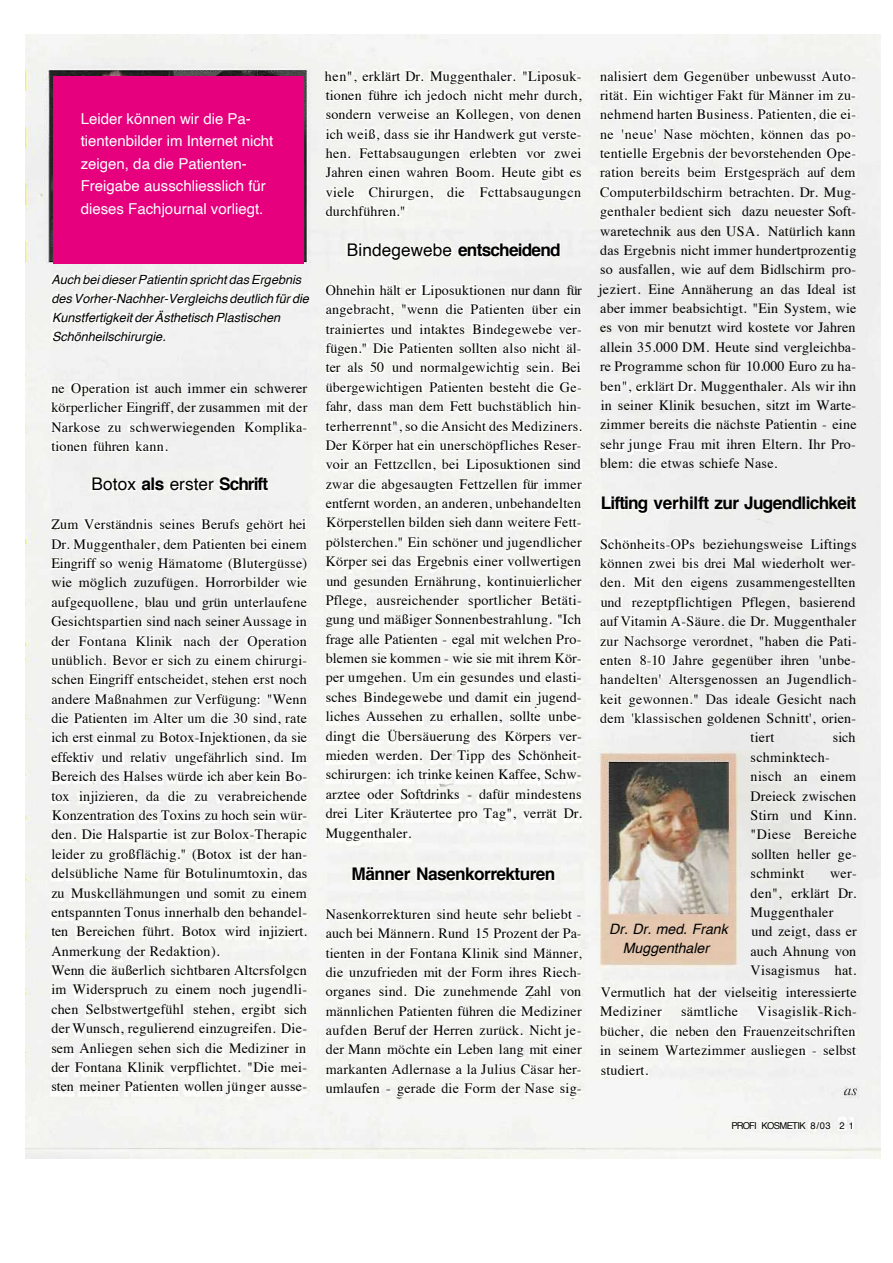
<style>
.page{position:relative;width:893px;height:1263px;background:#fff}
.page>*{position:absolute;margin:0;border:0;box-sizing:border-box;transform-origin:0 0}
.t1{font:700 17.4px "Helvetica";letter-spacing:-.04em;color:#000}
.t2{font:17.4px "Helvetica";color:#000}
.t3{font:15px/22.5px "Helvetica";color:#fff}
.t4{font:14.25px/19.4px "Times";letter-spacing:.015em;color:#000;text-align:justify}
.t5{font:italic 14.25px/18.6px "Helvetica";color:#000;text-align:center}
.t6{font:italic 12.6px/19px "Helvetica";color:#000}
.t7{font:9.45px "Helvetica";letter-spacing:-.065em;color:#000}
.s1{font-weight:700}
.s2{font-weight:400}
</style>
<div class="page">
<img style="left:26px;top:34px;width:854px;height:1124px">
<div style="left:53px;top:77px;width:251px;height:187px;background:#e6007d"></div>
<p class="t3" style="left:81px;top:108px;width:194px">Leider können wir die Pa&shy;tientenbilder im Internet nicht zeigen, da die Patienten-<br>Freigabe ausschliesslich für dieses Fachjournal vorliegt.</p>
<p class="t6" style="left:51px;top:270px;width:259px">Auch bei dieser Patientin spricht das Ergebnis des Vorher-Nachher-Vergleichs deutlich für die Kunstfertigkeit der Ästhetisch Plastischen Schönheilschirurgie.</p>
<p class="t4" style="left:51px;top:377px;width:258px">ne Operation ist auch immer ein schwerer körperlicher Eingriff, der zusammen mit der Narkose zu schwerwiegenden Komplika&shy;tionen führen kann.</p>
<p class="t2" style="left:92px;top:471px;width:178px">Botox <span class="s1">als</span> erster <span class="s1">Schrift</span></p>
<p class="t4" style="left:51px;top:514px;width:257px;text-align:left">Zum Verständnis seines Berufs gehört hei Dr. Muggenthaler, dem Patienten bei einem Eingriff so wenig Hamatome (Blutergüsse) wie möglich zuzufügen. Horrorbilder wie aufgequollene, blau und grün unterlaufene Gesichtspartien sind nach seiner Aussage in der Fontana Klinik nach der Operation unüblich. Bevor er sich zu einem chirurgi&shy;schen Eingriff entscheidet, stehen erst noch andere Maßnahmen zur Verfügung: "Wenn die Patienten im Alter um die 30 sind, rate ich erst einmal zu Botox-Injektionen, da sie effektiv und relativ ungefährlich sind. Im Bereich des Halses würde ich aber kein Bo&shy;tox injizieren, da die zu verabreichende Konzentration des Toxins zu hoch sein wür&shy;den. Die Halspartie ist zur Bolox-Therapic leider zu großflächig." (Botox ist der han&shy;delsübliche Name für Botulinumtoxin, das zu Muskcllähmungen und somit zu einem entspannten Tonus innerhalb den behandel&shy;ten Bereichen führt. Botox wird injiziert.<br>Anmerkung der Redaktion).<br>Wenn die äußerlich sichtbaren Altcrsfolgcn im Widerspruch zu einem noch jugendli&shy;chen Selbstwertgefühl stehen, ergibt sich der Wunsch, regulierend einzugreifen. Die&shy;sem Anliegen sehen sich die Mediziner in der Fontana Klinik verpflichtet. "Die mei&shy;sten meiner Patienten wollen jünger ausse-</p>
<p class="t4" style="left:325px;top:65px;width:258px">hen", erklärt Dr. Muggenthaler. "Liposuk&shy;tionen führe ich jedoch nicht mehr durch, sondern verweise an Kollegen, von denen ich weiß, dass sie ihr Handwerk gut verste&shy;hen. Fettabsaugungen erlebten vor zwei Jahren einen wahren Boom. Heute gibt es viele Chirurgen, die Fcttabsaugungcn durchführen."</p>
<p class="t1" style="left:347px;top:235px;width:215px"><span class="s2">Bindegewebe</span> entscheidend</p>
<p class="t4" style="left:326px;top:279px;width:258px">Ohnehin hält er Liposuktionen nur dann für angebracht, "wenn die Patienten über ein trainiertes und intaktes Bindegewebe ver&shy;fügen." Die Patienten sollten also nicht äl&shy;ter als 50 und normalgewichtig sein. Bei übergewichtigen Patienten besteht die Ge&shy;fahr, dass man dem Fett buchstäblich hin&shy;terherrennt", so die Ansicht des Mediziners.<br>Der Körper hat ein unerschöpfliches Reser&shy;voir an Fettzcllcn, bei Liposuktionen sind zwar die abgesaugten Fettzellen für immer entfernt worden, an anderen, unbehandelten Körperstellen bilden sieh dann weitere Fett&shy;pölsterchen." Ein schöner und jugendlicher Körper sei das Ergebnis einer vollwertigen und gesunden Ernährung, kontinuierlicher Pflege, ausreichender sportlicher Betäti&shy;gung und mäßiger Sonnenbestrahlung. "Ich frage alle Patienten - egal mit welchen Pro&shy;blemen sie kommen - wie sie mit ihrem Kör&shy;per umgehen. Um ein gesundes und elasti&shy;sches Bindegewebe und damit ein jugend&shy;liches Aussehen zu erhallen, sollte unbe&shy;dingt die Übersäuerung des Körpers ver&shy;mieden werden. Der Tipp des Schönheit&shy;schirurgen: ich trinke keinen Kaffee, Schw&shy;arztee oder Softdrinks - dafür mindestens drei Liter Kräutertee pro Tag", verrät Dr.<br>Muggenthaler.</p>
<p class="t1" style="left:352px;top:860px;width:205px">Männer Nasenkorrekturen</p>
<p class="t4" style="left:326px;top:903px;width:258px">Nasenkorrekturen sind heute sehr beliebt - auch bei Männern. Rund 15 Prozent der Pa&shy;tienten in der Fontana Klinik sind Männer, die unzufrieden mit der Form ihres Riech&shy;organes sind. Die zunehmende Zahl von männlichen Patienten führen die Mediziner aufden Beruf der Herren zurück. Nicht je&shy;der Mann möchte ein Leben lang mit einer markanten Adlernase a la Julius Cäsar her&shy;umlaufen - gerade die Form der Nase sig-</p>
<p class="t4" style="left:599px;top:65px;width:259px">nalisiert dem Gegenüber unbewusst Auto&shy;rität. Ein wichtiger Fakt für Männer im zu&shy;nehmend harten Business. Patienten, die ei&shy;ne 'neue' Nase möchten, können das po&shy;tentielle Ergebnis der bevorstehenden Ope&shy;ration bereits beim Erstgespräch auf dem Computerbildschirm betrachten. Dr. Mug&shy;genthaler bedient sich dazu neuester Soft&shy;waretechnik aus den USA. Natürlich kann das Ergebnis nicht immer hundertprozentig so ausfallen, wie auf dem Bidlschirm pro&shy;jeziert. Eine Annäherung an das Ideal ist aber immer beabsichtigt. "Ein System, wie es von mir benutzt wird kostete vor Jahren allein 35.000 DM. Heute sind vergleichba&shy;re Programme schon für 10.000 Euro zu ha&shy;ben", erklärt Dr. Muggenthaler. Als wir ihn in seiner Klinik besuchen, sitzt im Warte&shy;zimmer bereits die nächste Patientin - eine sehr junge Frau mit ihren Eltern. Ihr Pro&shy;blem: die etwas schiefe Nase.</p>
<p class="t1" style="left:601px;top:489px;width:257px">Lifting verhilft zur Jugendlichkeit</p>
<p class="t4" style="left:600px;top:533px;width:258px">Schönheits-OPs beziehungsweise Liftings</p>
<p class="t4" style="left:600px;top:552px;width:257px">können zwei bis drei Mal wiederholt wer-</p>
<p class="t4" style="left:600px;top:572px;width:257px">den. Mit den eigens zusammengestellten</p>
<p class="t4" style="left:601px;top:591px;width:256px">und rezeptpflichtigen Pflegen, basierend</p>
<p class="t4" style="left:600px;top:610px;width:258px">auf Vitamin A-Säure. die Dr. Muggenthaler</p>
<p class="t4" style="left:600px;top:630px;width:258px">zur Nachsorge verordnet, "haben die Pati-</p>
<p class="t4" style="left:600px;top:649px;width:257px">enten 8-10 Jahre gegenüber ihren 'unbe-</p>
<p class="t4" style="left:600px;top:669px;width:258px">handelten' Altersgenossen an Jugendlich-</p>
<p class="t4" style="left:600px;top:688px;width:258px">keit gewonnen." Das ideale Gesicht nach</p>
<p class="t4" style="left:600px;top:707px;width:257px">dem 'klassischen goldenen Schnitt', orien-</p>
<p class="t4" style="left:750px;top:727px;width:25px">tiert</p>
<p class="t4" style="left:833px;top:727px;width:24px">sich</p>
<p class="t4" style="left:750px;top:746px;width:108px;text-align:left">schminktech&shy;nisch an einem<br>Dreieck zwischen<br>Stirn und Kinn. "Diese Bereiche sollten heller ge&shy;schminkt</p>
<p class="t4" style="left:751px;top:862px;width:108px;text-align:left;text-indent:80px">wer&shy;den", erklärt Dr.<br>Muggenthaler und zeigt, dass er auch Ahnung von<br>Visagismus hat.</p>
<p class="t4" style="left:600px;top:981px;width:258px">Vermutlich hat der vielseitig interessierte<br>Mediziner</p>
<p class="t5" style="left:609px;top:920px;width:120px">Dr. Dr. med. Frank<br>Muggenthaler</p>
<p class="t4" style="left:600px;top:1001px;width:258px;text-indent:157px">Visagislik-Rich&shy;bücher, die neben den Frauenzeitschriften in seinem Wartezimmer ausliegen - selbst studiert.</p>
<p class="t4" style="left:681px;top:1001px;width:59px">sämtliche</p>
<p class="t7" style="left:731px;top:1118px;width:124px">PROFI KOSMETIK 8/03 2 1</p>
</div>
